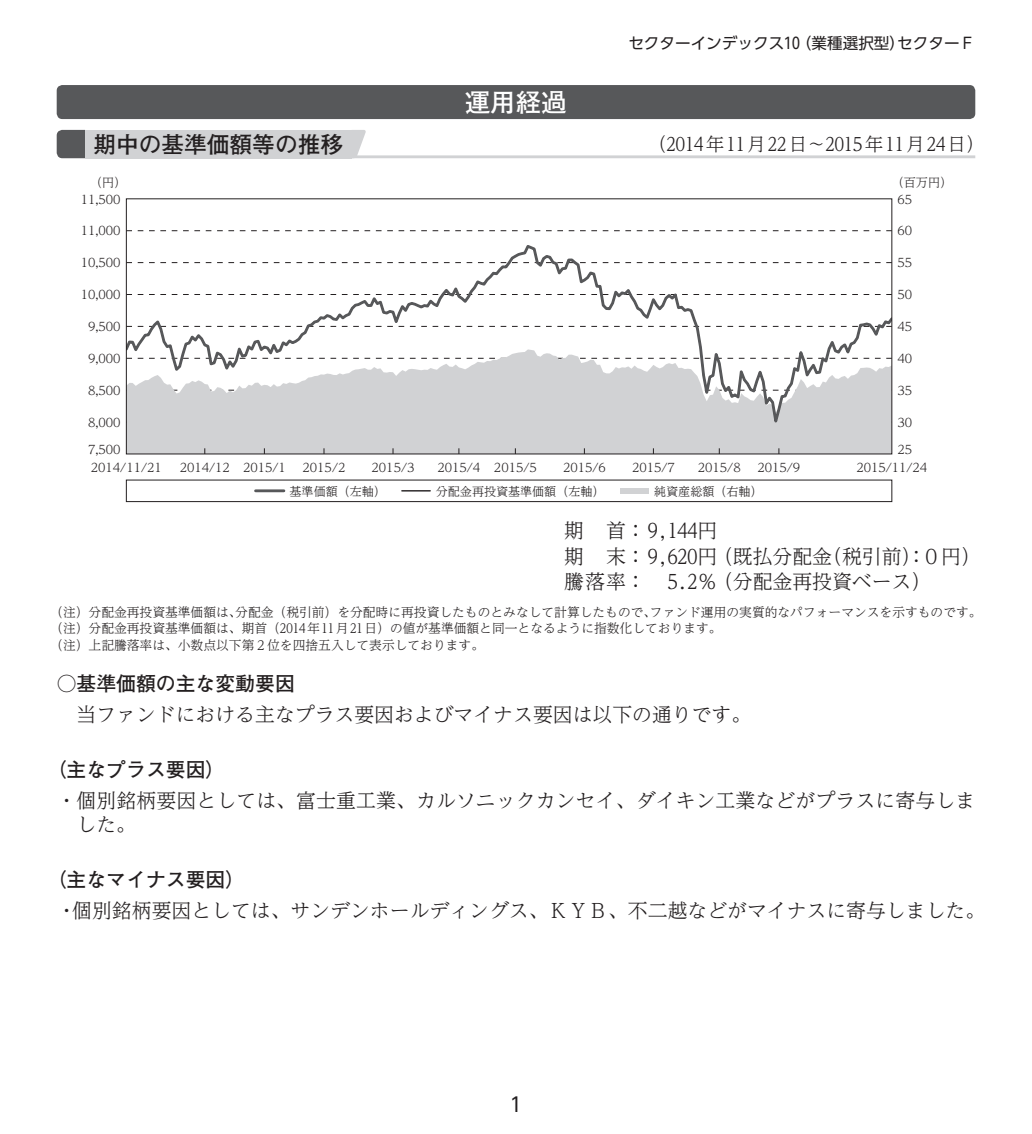
<style>
.page{position:relative;width:1032px;height:1134px;background:#fff}
.page>*{position:absolute;margin:0;border:0;box-sizing:border-box;transform-origin:0 0}
.t1{font:700 25.6px "Futo Go B101 Pro";color:#fff}
.t2{font:700 22.6px "Futo Go B101 Pro";color:#231f20}
.t3{font:300 19.8px/25.6px "UD Reimin Pro";color:#231f20}
.t4{font:700 19.8px "Futo Go B101 Pro";color:#231f20}
.t5{font:19.8px "UD Shin Go Pro";color:#231f20}
.t6{font:300 18.4px "UD Reimin Pro";color:#231f20}
.t7{font:15.6px "UD Shin Go Pro";color:#231f20}
.t8{font:300 12.8px/16.4px "UD Reimin Pro";color:#231f20}
.t9{font:300 12px "UD Reimin Pro";color:#231f20}
</style>
<div class="page">
<div style="left:57px;top:85px;width:918px;height:34px;background:#57585a;border-radius:6px"></div>
<hr style="left:85px;top:155px;width:890px;height:3px;background:#d1d2d4">
<svg style="left:57px;top:130px;width:28px;height:28px"></svg>
<div style="left:85px;top:130px;width:266px;height:28px;background:#d1d2d4"></div>
<svg style="left:351px;top:130px;width:15px;height:26px"></svg>
<div style="left:620px;top:488px;width:28px;height:6px;background:#d1d2d4"></div>
<hr style="left:256px;top:489px;width:28px;height:3px;background:#57585a">
<svg style="left:402px;top:490px;width:28px;height:1px"></svg>
<div style="left:126px;top:480px;width:766px;height:22px;border:1px solid #231f20"></div>
<svg style="left:128px;top:230px;width:762px;height:1px"></svg>
<div style="left:128px;top:434px;width:762px;height:18px;background:#d1d2d4"></div>
<svg style="left:128px;top:245px;width:762px;height:189px"></svg>
<h1 class="t1" style="left:465px;top:82px;width:104px">運用経過</h1>
<p class="t7" style="left:628px;top:31px;width:348px">セクターインデックス10（業種選択型）セクターＦ</p>
<h2 class="t2" style="left:94px;top:126px;width:251px">期中の基準価額等の推移</h2>
<h3 class="t6" style="left:648px;top:129px;width:338px">（2014年 11月 22日～2015年 11月 24日）</h3>
<p class="t9" style="left:90px;top:172px;width:38px">（円）</p>
<p class="t9" style="left:892px;top:172px;width:62px">（百万円）</p>
<p class="t9" style="left:81px;top:189px;width:41px">11,500</p>
<p class="t9" style="left:897px;top:189px;width:16px">65</p>
<p class="t9" style="left:81px;top:221px;width:41px">11,000</p>
<p class="t9" style="left:897px;top:221px;width:16px">60</p>
<p class="t9" style="left:81px;top:253px;width:41px">10,500</p>
<p class="t9" style="left:897px;top:253px;width:16px">55</p>
<p class="t9" style="left:81px;top:285px;width:41px">10,000</p>
<p class="t9" style="left:897px;top:285px;width:16px">50</p>
<p class="t9" style="left:88px;top:317px;width:34px">9,500</p>
<p class="t9" style="left:897px;top:317px;width:16px">45</p>
<p class="t9" style="left:88px;top:349px;width:34px">9,000</p>
<p class="t9" style="left:897px;top:349px;width:16px">40</p>
<p class="t9" style="left:88px;top:381px;width:34px">8,500</p>
<p class="t9" style="left:897px;top:381px;width:16px">35</p>
<p class="t9" style="left:88px;top:412px;width:34px">8,000</p>
<p class="t9" style="left:897px;top:412px;width:16px">30</p>
<p class="t9" style="left:88px;top:440px;width:34px">7,500</p>
<p class="t9" style="left:897px;top:440px;width:16px">25</p>
<p class="t9" style="left:91px;top:458px;width:72px">2014/11/21</p>
<p class="t9" style="left:180px;top:458px;width:108px">2014/12 2015/1</p>
<p class="t9" style="left:303px;top:458px;width:44px">2015/2</p>
<p class="t9" style="left:372px;top:458px;width:44px">2015/3</p>
<p class="t9" style="left:437px;top:458px;width:101px">2015/4 2015/5</p>
<p class="t9" style="left:563px;top:458px;width:44px">2015/6</p>
<p class="t9" style="left:632px;top:458px;width:44px">2015/7</p>
<p class="t9" style="left:698px;top:458px;width:44px">2015/8</p>
<p class="t9" style="left:757px;top:458px;width:44px">2015/9</p>
<p class="t9" style="left:856px;top:458px;width:72px">2015/11/24</p>
<p class="t9" style="left:290px;top:481px;width:98px">基準価額（左軸）</p>
<p class="t9" style="left:436px;top:481px;width:170px">分配金再投資基準価額（左軸）</p>
<p class="t9" style="left:654px;top:481px;width:110px">純資産総額（右軸）</p>
<h3 class="t3" style="left:564px;top:517px;width:418px">期 首：9,144円<br>期 末：9,620円（既払分配金（税引前）：0円）騰落率： 5.2％（分配金再投資ベース）</h3>
<p class="t8" style="left:50px;top:603px;width:933px">（注）分配金再投資基準価額は、分配金（税引前）を分配時に再投資したものとみなして計算したもので、ファンド運用の実質的なパフォーマンスを示すものです。（注）分配金再投資基準価額は、期首（2014年 11月 21日）の値が基準価額と同一となるように指数化しております。<br>（注）上記騰落率は、小数点以下第2位を四捨五入して表示しております。</p>
<h3 class="t4" style="left:57px;top:668px;width:240px">○基準価額の主な変動要因</h3>
<h3 class="t3" style="left:77px;top:701px;width:676px">当ファンドにおける主なプラス要因およびマイナス要因は以下の通りです。</h3>
<h3 class="t4" style="left:47px;top:753px;width:180px">（主なプラス要因）</h3>
<h3 class="t3" style="left:77px;top:787px;width:900px;line-height:24.4px;text-indent:-20px">・個別銘柄要因としては、富士重工業、カルソニックカンセイ、ダイキン工業などがプラスに寄与しました。</h3>
<h3 class="t4" style="left:47px;top:863px;width:200px">（主なマイナス要因）</h3>
<h3 class="t3" style="left:57px;top:897px;width:930px">・個別銘柄要因としては、サンデンホールディングス、ＫＹＢ、不二越などがマイナスに寄与しました。</h3>
<h3 class="t5" style="left:509px;top:1088px;width:15px">1</h3>
</div>
